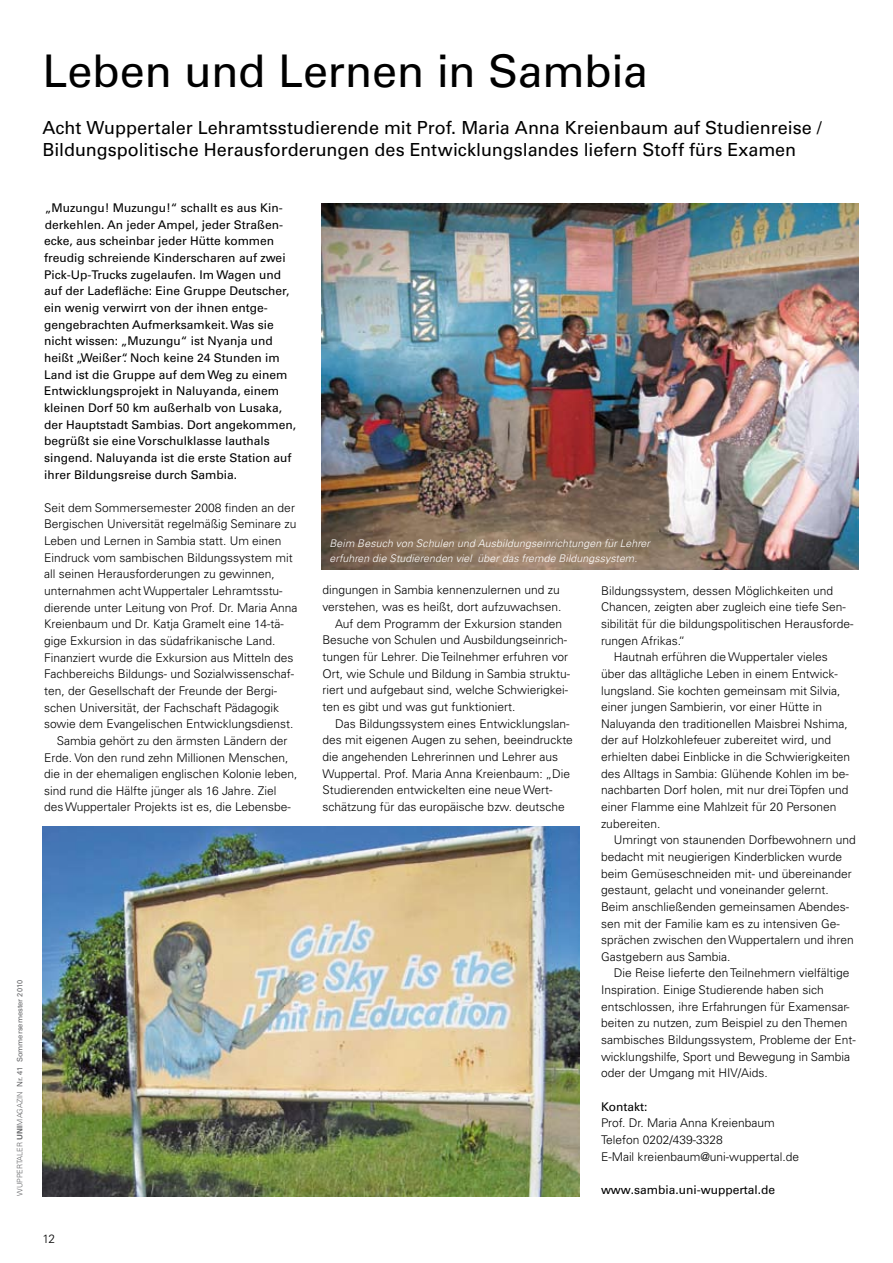
<style>
.page{position:relative;width:893px;height:1263px;background:#fff}
.page>*{position:absolute;margin:0;border:0;box-sizing:border-box;transform-origin:0 0}
.t1{font:45px "Univers LT Pro 55 Roman";letter-spacing:-.01em;color:#000}
.t2{font:18px/22.5px "Univers LT Pro 55 Roman";color:#000}
.t3{font:300 12px/16.6px "Univers LT Pro 45";color:#000}
.t4{font:12px/16.6px "Univers LT Pro 55 Roman";color:#000}
.t5{font:italic 300 10.5px/14.9px "Univers LT Pro 45";letter-spacing:.015em;color:#fff}
.t6{font:7.5px "Univers LT Pro 55 Roman";color:#646567}
.s1{font-family:"Univers LT Pro 45";font-weight:300}
.s2{font-family:"Univers LT Pro 65";font-weight:700}
</style>
<div class="page">
<img style="left:322px;top:204px;width:537px;height:366px">
<img style="left:43px;top:826px;width:537px;height:370px">
<p class="t6" style="left:15px;top:1196px;width:217px;rotate:-90deg"><span class="s1">WUPPERTALER</span> <span class="s2">UNI</span><span class="s1">MAGAZIN</span> Nr. 41 Sommersemester 2010</p>
<h1 class="t1" style="left:43px;top:44px;width:607px">Leben und Lernen in Sambia</h1>
<h2 class="t2" style="left:43px;top:116px;width:781px">Acht Wuppertaler Lehramtsstudierende mit Prof. Maria Anna Kreienbaum auf Studienreise /<br>Bildungspolitische Herausforderungen des Entwicklungslandes liefern Stoff fürs Examen</h2>
<p class="t4" style="left:44px;top:200px;width:254px">„Muzungu! Muzungu!“ schallt es aus Kin&shy;derkehlen. An jeder Ampel, jeder Straßen&shy;ecke, aus scheinbar jeder Hütte kommen freudig schreiende Kinderscharen auf zwei Pick-Up-Trucks zugelaufen. Im Wagen und auf der Ladefläche: Eine Gruppe Deutscher, ein wenig verwirrt von der ihnen entge&shy;gengebrachten Aufmerksamkeit. Was sie nicht wissen: „Muzungu“ ist Nyanja und heißt „Weißer“. Noch keine 24 Stunden im Land ist die Gruppe auf dem Weg zu einem Entwicklungsprojekt in Naluyanda, einem kleinen Dorf 50 km außerhalb von Lusaka, der Hauptstadt Sambias. Dort angekommen, begrüßt sie eine Vorschulklasse lauthals singend. Naluyanda ist die erste Station auf ihrer Bildungsreise durch Sambia.</p>
<p class="t3" style="left:44px;top:499px;width:252px">Seit dem Sommersemester 2008 finden an der</p>
<p class="t3" style="left:44px;top:516px;width:254px">Bergischen Universität regelmäßig Seminare zu</p>
<p class="t3" style="left:44px;top:532px;width:239px">Leben und Lernen in Sambia statt. Um einen</p>
<p class="t3" style="left:44px;top:549px;width:250px">Eindruck vom sambischen Bildungssystem mit</p>
<p class="t3" style="left:44px;top:566px;width:232px">all seinen Herausforderungen zu gewinnen,</p>
<p class="t3" style="left:44px;top:582px;width:240px">unternahmen acht Wuppertaler Lehramtsstu-</p>
<p class="t3" style="left:44px;top:599px;width:255px">dierende unter Leitung von Prof. Dr. Maria Anna</p>
<p class="t3" style="left:44px;top:616px;width:241px">Kreienbaum und Dr. Katja Gramelt eine 14-tä-</p>
<p class="t3" style="left:44px;top:632px;width:233px">gige Exkursion in das südafrikanische Land.</p>
<p class="t3" style="left:44px;top:649px;width:251px">Finanziert wurde die Exkursion aus Mitteln des</p>
<p class="t3" style="left:44px;top:666px;width:252px">Fachbereichs Bildungs- und Sozialwissenschaf-</p>
<p class="t3" style="left:44px;top:682px;width:235px">ten, der Gesellschaft der Freunde der Bergi-</p>
<p class="t3" style="left:44px;top:699px;width:237px">schen Universität, der Fachschaft Pädagogik</p>
<p class="t3" style="left:44px;top:716px;width:251px">sowie dem Evangelischen Entwicklungsdienst.</p>
<p class="t3" style="left:57px;top:732px;width:232px">Sambia gehört zu den ärmsten Ländern der</p>
<p class="t3" style="left:44px;top:749px;width:246px">Erde. Von den rund zehn Millionen Menschen,</p>
<p class="t3" style="left:44px;top:765px;width:255px">die in der ehemaligen englischen Kolonie leben,</p>
<p class="t3" style="left:44px;top:782px;width:234px">sind rund die Hälfte jünger als 16 Jahre. Ziel</p>
<p class="t3" style="left:44px;top:799px;width:248px">des Wuppertaler Projekts ist es, die Lebensbe-</p>
<p class="t3" style="left:43px;top:1230px;width:14px">12</p>
<p class="t5" style="left:329px;top:536px;width:322px">Beim Besuch von Schulen und Ausbildungseinrichtungen für Lehrer erfuhren die Studierenden viel über das fremde Bildungssystem.</p>
<p class="t3" style="left:322px;top:582px;width:239px">dingungen in Sambia kennenzulernen und zu</p>
<p class="t3" style="left:322px;top:598px;width:240px">verstehen, was es heißt, dort aufzuwachsen.</p>
<p class="t3" style="left:335px;top:615px;width:228px">Auf dem Programm der Exkursion standen</p>
<p class="t3" style="left:322px;top:632px;width:246px">Besuche von Schulen und Ausbildungseinrich-</p>
<p class="t3" style="left:322px;top:648px;width:247px">tungen für Lehrer. Die Teilnehmer erfuhren vor</p>
<p class="t3" style="left:322px;top:665px;width:249px">Ort, wie Schule und Bildung in Sambia struktu-</p>
<p class="t3" style="left:322px;top:682px;width:247px">riert und aufgebaut sind, welche Schwierigkei-</p>
<p class="t3" style="left:322px;top:698px;width:194px">ten es gibt und was gut funktioniert.</p>
<p class="t3" style="left:335px;top:715px;width:236px">Das Bildungssystem eines Entwicklungslan-</p>
<p class="t3" style="left:322px;top:732px;width:252px">des mit eigenen Augen zu sehen, beeindruckte</p>
<p class="t3" style="left:322px;top:748px;width:237px">die angehenden Lehrerinnen und Lehrer aus</p>
<p class="t3" style="left:322px;top:765px;width:249px">Wuppertal. Prof. Maria Anna Kreienbaum: „Die</p>
<p class="t3" style="left:322px;top:782px;width:232px">Studierenden entwickelten eine neue Wert-</p>
<p class="t3" style="left:322px;top:798px;width:244px">schätzung für das europäische bzw. deutsche</p>
<p class="t3" style="left:601px;top:582px;width:234px">Bildungssystem, dessen Möglichkeiten und</p>
<p class="t3" style="left:601px;top:599px;width:246px">Chancen, zeigten aber zugleich eine tiefe Sen-</p>
<p class="t3" style="left:601px;top:615px;width:254px">sibilität für die bildungspolitischen Herausforde-</p>
<p class="t3" style="left:601px;top:632px;width:86px">rungen Afrikas.“</p>
<p class="t3" style="left:614px;top:649px;width:215px">Hautnah erführen die Wuppertaler vieles</p>
<p class="t3" style="left:601px;top:665px;width:238px">über das alltägliche Leben in einem Entwick-</p>
<p class="t3" style="left:601px;top:682px;width:241px">lungsland. Sie kochten gemeinsam mit Silvia,</p>
<p class="t3" style="left:601px;top:698px;width:223px">einer jungen Sambierin, vor einer Hütte in</p>
<p class="t3" style="left:601px;top:715px;width:248px">Naluyanda den traditionellen Maisbrei Nshima,</p>
<p class="t3" style="left:601px;top:732px;width:232px">der auf Holzkohlefeuer zubereitet wird, und</p>
<p class="t3" style="left:601px;top:748px;width:251px">erhielten dabei Einblicke in die Schwierigkeiten</p>
<p class="t3" style="left:601px;top:765px;width:249px">des Alltags in Sambia: Glühende Kohlen im be-</p>
<p class="t3" style="left:601px;top:782px;width:249px">nachbarten Dorf holen, mit nur drei Töpfen und</p>
<p class="t3" style="left:601px;top:798px;width:237px">einer Flamme eine Mahlzeit für 20 Personen</p>
<p class="t3" style="left:601px;top:815px;width:61px">zubereiten.</p>
<p class="t3" style="left:614px;top:832px;width:244px">Umringt von staunenden Dorfbewohnern und</p>
<p class="t3" style="left:601px;top:848px;width:243px">bedacht mit neugierigen Kinderblicken wurde</p>
<p class="t3" style="left:601px;top:865px;width:252px">beim Gemüseschneiden mit- und übereinander</p>
<p class="t3" style="left:601px;top:882px;width:229px">gestaunt, gelacht und voneinander gelernt.</p>
<p class="t3" style="left:601px;top:898px;width:250px">Beim anschließenden gemeinsamen Abendes-</p>
<p class="t3" style="left:601px;top:915px;width:240px">sen mit der Familie kam es zu intensiven Ge-</p>
<p class="t3" style="left:601px;top:931px;width:254px">sprächen zwischen den Wuppertalern und ihren</p>
<p class="t3" style="left:601px;top:948px;width:131px">Gastgebern aus Sambia.</p>
<p class="t3" style="left:614px;top:965px;width:237px">Die Reise lieferte den Teilnehmern vielfältige</p>
<p class="t3" style="left:601px;top:981px;width:224px">Inspiration. Einige Studierende haben sich</p>
<p class="t3" style="left:601px;top:998px;width:250px">entschlossen, ihre Erfahrungen für Examensar-</p>
<p class="t3" style="left:601px;top:1015px;width:248px">beiten zu nutzen, zum Beispiel zu den Themen</p>
<p class="t3" style="left:601px;top:1031px;width:256px">sambisches Bildungssystem, Probleme der Ent-</p>
<p class="t3" style="left:601px;top:1048px;width:251px">wicklungshilfe, Sport und Bewegung in Sambia</p>
<p class="t3" style="left:601px;top:1065px;width:168px">oder der Umgang mit HIV/Aids.</p>
<p class="t4" style="left:601px;top:1098px;width:48px">Kontakt:</p>
<p class="t3" style="left:601px;top:1115px;width:200px">Prof. Dr. Maria Anna Kreienbaum<br>Telefon 0202/439-3328<br>E-Mail kreienbaum@uni-wuppertal.de</p>
<p class="t4" style="left:601px;top:1181px;width:176px">www.sambia.uni-wuppertal.de</p>
</div>
